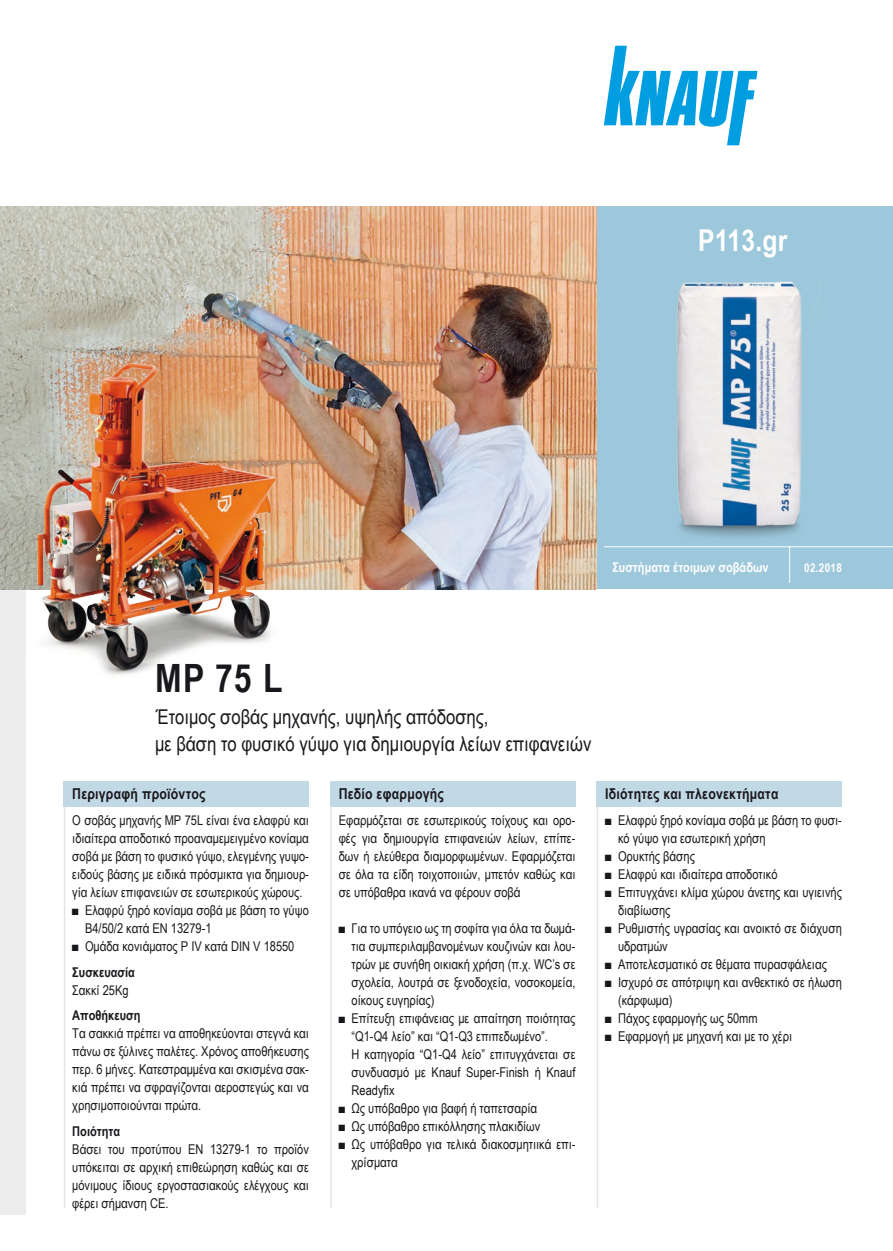
<style>
.page{position:relative;width:893px;height:1251px;background:#fff}
.page>*{position:absolute;margin:0;border:0;box-sizing:border-box;transform-origin:0 0}
.t1{font:700 39px "Arial Narrow";color:#1a171c}
.t2{font:700 30px "Arial Narrow";letter-spacing:.01em;color:#fff}
.t3{font:20.4px/27px "Arial Narrow";color:#1a171c}
.t4{font:700 15px "Arial Narrow";letter-spacing:.015em;color:#1a171c}
.t5{font:13.5px/18px "Arial Narrow";color:#1a171c}
.t6{font:700 13.5px "Arial Narrow";color:#1a171c}
.t7{font:700 13.5px "Arial Narrow";color:#fff}
.t8{font:700 12px "Arial Narrow";letter-spacing:.03em;color:#fff}
</style>
<div class="page">
<div style="left:597px;top:206px;width:296px;height:383px;background:#9dc8db"></div>
<div style="left:0;top:589px;width:26px;height:625px;background:#ededee"></div>
<img style="left:0;top:206px;width:597px;height:383px">
<img style="left:26px;top:343px;width:316px;height:332px">
<img style="left:642px;top:281px;width:193px;height:274px">
<div style="left:64px;top:781px;width:245px;height:25px;background:#c1d9e5"></div>
<div style="left:330px;top:781px;width:245px;height:25px;background:#c1d9e5"></div>
<div style="left:597px;top:781px;width:245px;height:25px;background:#c1d9e5"></div>
<svg style="left:604px;top:46px;width:153px;height:99px"></svg>
<hr style="left:64px;top:806px;width:1px;height:402px;background:#e3e4e5">
<hr style="left:330px;top:806px;width:2px;height:402px;background:#e3e4e5">
<hr style="left:597px;top:806px;width:1px;height:402px;background:#e3e4e5">
<hr style="left:604px;top:546px;width:289px;height:1px;background:#fff">
<hr style="left:789px;top:546px;width:1px;height:37px;background:#fff">
<h2 class="t2" style="left:698px;top:218px;width:91px">P113.gr</h2>
<p class="t7" style="left:612px;top:557px;width:158px">Συστήματα έτοιμων σοβάδων</p>
<p class="t8" style="left:804px;top:559px;width:39px">02.2018</p>
<h1 class="t1" style="left:155px;top:648px;width:129px">MP 75 L</h1>
<h3 class="t3" style="left:155px;top:702px;width:438px">Έτοιμος σοβάς μηχανής, υψηλής απόδοσης,<br>με βάση το φυσικό γύψο για δημιουργία λείων επιφανειών</h3>
<p class="t4" style="left:72px;top:782px;width:135px">Περιγραφή προϊόντος</p>
<p class="t4" style="left:339px;top:782px;width:107px">Πεδίο εφαρμογής</p>
<p class="t4" style="left:605px;top:782px;width:175px">Ιδιότητες και πλεονεκτήματα</p>
<p class="t5" style="left:72px;top:810px;width:238px;text-align:justify">Ο σοβάς μηχανής ΜΡ 75L είναι ένα ελαφρύ και ιδιαίτερα αποδοτικό προαναμεμειγμένο κονίαμα σοβά με βάση το φυσικό γύψο, ελεγμένης γυψο&shy;ειδούς βάσης με ειδικά πρόσμικτα για δημιουρ&shy;γία λείων επιφανειών σε εσωτερικούς χώρους.</p>
<p class="t5" style="left:85px;top:900px;width:225px;text-indent:-13px">■ Ελαφρύ ξηρό κονίαμα σοβά με βάση το γύψο<br>Β4/50/2 κατά ΕΝ 13279-1</p>
<p class="t5" style="left:72px;top:936px;width:224px">■ Ομάδα κονιάματος Ρ IV κατά DIN V 18550</p>
<p class="t6" style="left:72px;top:961px;width:64px">Συσκευασία</p>
<p class="t5" style="left:72px;top:980px;width:58px">Σακκί 25Kg</p>
<p class="t6" style="left:72px;top:1004px;width:70px">Αποθήκευση</p>
<p class="t5" style="left:72px;top:1023px;width:238px;text-align:justify">Τα σακκιά πρέπει να αποθηκεύονται στεγνά και πάνω σε ξύλινες παλέτες. Χρόνος αποθήκευσης περ. 6 μήνες. Κατεστραμμένα και σκισμένα σακ&shy;κιά πρέπει να σφραγίζονται αεροστεγώς και να χρησιμοποιούνται πρώτα.</p>
<p class="t6" style="left:72px;top:1120px;width:50px">Ποιότητα</p>
<p class="t5" style="left:72px;top:1139px;width:238px;text-align:justify">Βάσει του προτύπου ΕΝ 13279-1 το προϊόν υπόκειται σε αρχική επιθεώρηση καθώς και σε μόνιμους ίδιους εργοστασιακούς ελέγχους και φέρει σήμανση CE.</p>
<p class="t5" style="left:618px;top:810px;width:225px;text-indent:-13px">■ Ελαφρύ ξηρό κονίαμα σοβά με βάση το φυσι&shy;κό γύψο για εσωτερική χρήση</p>
<p class="t5" style="left:605px;top:846px;width:91px">■ Ορυκτής βάσης</p>
<p class="t5" style="left:605px;top:864px;width:174px">■ Ελαφρύ και ιδιαίτερα αποδοτικό</p>
<p class="t5" style="left:618px;top:882px;width:225px;text-indent:-13px">■ Επιτυγχάνει κλίμα χώρου άνετης και υγιεινής διαβίωσης</p>
<p class="t5" style="left:618px;top:918px;width:225px;text-indent:-13px">■ Ρυθμιστής υγρασίας και ανοικτό σε διάχυση υδρατμών</p>
<p class="t5" style="left:605px;top:954px;width:223px">■ Αποτελεσματικό σε θέματα πυρασφάλειας</p>
<p class="t5" style="left:618px;top:972px;width:225px;text-indent:-13px">■ Ισχυρό σε απότριψη και ανθεκτικό σε ήλωση (κάρφωμα)</p>
<p class="t5" style="left:605px;top:1008px;width:154px">■ Πάχος εφαρμογής ως 50mm</p>
<p class="t5" style="left:605px;top:1026px;width:188px">■ Εφαρμογή με μηχανή και με το χέρι</p>
<p class="t5" style="left:339px;top:810px;width:238px;text-align:justify">Εφαρμόζεται σε εσωτερικούς τοίχους και ορο&shy;φές για δημιουργία επιφανειών λείων, επίπε&shy;δων ή ελεύθερα διαμορφωμένων. Εφαρμόζεται σε όλα τα είδη τοιχοποιιών, μπετόν καθώς και σε υπόβαθρα ικανά να φέρουν σοβά</p>
<p class="t5" style="left:352px;top:918px;width:225px;text-align:justify;text-indent:-13px">■ Για το υπόγειο ως τη σοφίτα για όλα τα δωμά&shy;τια συμπεριλαμβανομένων κουζινών και λου&shy;τρών με συνήθη οικιακή χρήση (π.χ. WC’s σε σχολεία, λουτρά σε ξενοδοχεία, νοσοκομεία, οίκους ευγηρίας)</p>
<p class="t5" style="left:352px;top:1008px;width:225px;text-indent:-13px">■ Επίτευξη επιφάνειας με απαίτηση ποιότητας “Q1-Q4 λείο” και “Q1-Q3 επιπεδωμένο”.<br>Η κατηγορία “Q1-Q4 λείο” επιτυγχάνεται σε συνδυασμό με Knauf Super-Finish ή Knauf Readyfix</p>
<p class="t5" style="left:339px;top:1098px;width:200px">■ Ως υπόβαθρο για βαφή ή ταπετσαρία</p>
<p class="t5" style="left:339px;top:1116px;width:203px">■ Ως υπόβαθρο επικόλλησης πλακιδίων</p>
<p class="t5" style="left:352px;top:1134px;width:225px;text-indent:-13px">■ Ως υπόβαθρο για τελικά διακοσμητιικά επι&shy;χρίσματα</p>
</div>
